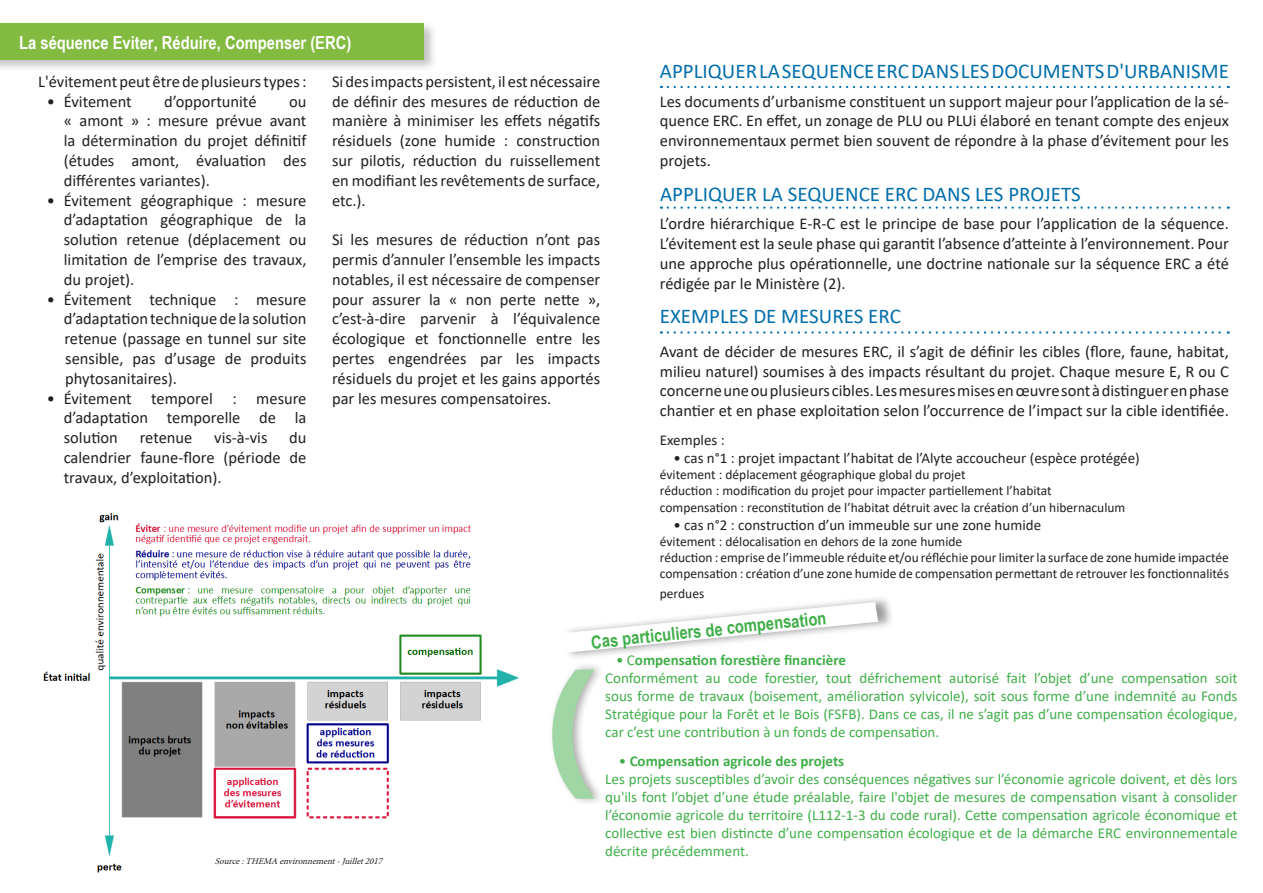
<style>
.page{position:relative;width:1263px;height:893px;background:#fff}
.page>*{position:absolute;margin:0;border:0;box-sizing:border-box;transform-origin:0 0}
.t1{font:700 150px "Microsoft Phags Pa";color:#40ae49}
.t2{font:21px "Calibri";color:#026eab}
.t3{font:700 18px "Arial Narrow";color:#fff}
.t4{font:700 18px "Arial Narrow";color:#40ae49}
.t5{font:16.5px/19.8px "Calibri";color:#231f20;text-align:justify}
.t6{font:15px/18px "Calibri";color:#40ae49;text-align:justify}
.t7{font:15px "Calibri";color:#231f20}
.t8{font:700 15px "Calibri";color:#40ae49}
.t9{font:13.5px/19.8px "Calibri";color:#231f20}
.t10{font:italic 9px "Minion Pro";color:#231f20}
.s1{font-weight:400}
</style>
<div class="page">
<div style="left:0;top:20px;width:438px;height:53px;background:#231f20;opacity:.28"></div>
<div style="left:0;top:23px;width:423px;height:36px;background:#82bb40"></div>
<svg style="left:668px;top:206px;width:561px;height:3px"></svg>
<svg style="left:668px;top:86px;width:561px;height:2px"></svg>
<svg style="left:668px;top:331px;width:561px;height:3px"></svg>
<img style="left:43px;top:513px;width:476px;height:360px">
<div style="left:562px;top:594px;width:332px;height:67px;background:#231f20;opacity:.44"></div>
<svg style="left:562px;top:602px;width:316px;height:51px"></svg>
<div style="left:548px;top:661px;width:58px;height:145px;background:#231f20;opacity:.75"></div>
<p class="t3" style="left:19px;top:29px;width:334px">La séquence Eviter, Réduire, Compenser (ERC)</p>
<p class="t5" style="left:38px;top:71px;width:270px">L'évitement peut être de plusieurs types:</p>
<p class="t5" style="left:47px;top:91px;width:86px">• Évitement</p>
<p class="t5" style="left:164px;top:91px;width:94px">d’opportunité</p>
<p class="t5" style="left:64px;top:91px;width:244px;text-indent:225px">ou « amont » : mesure prévue avant la détermination du projet définitif (études amont, évaluation des différentes variantes).</p>
<p class="t5" style="left:64px;top:190px;width:244px;text-indent:-17px">• Évitement géographique : mesure d’adaptation géographique de la solution retenue (déplacement ou limitation de l’emprise des travaux, du projet).</p>
<p class="t5" style="left:47px;top:289px;width:261px;text-align:right">• Évitement technique : mesure d’adaptation technique de la solution</p>
<p class="t5" style="left:64px;top:328px;width:244px">retenue (passage en tunnel sur site sensible, pas d’usage de produits phytosanitaires).</p>
<p class="t5" style="left:64px;top:388px;width:244px;text-indent:-17px">• Évitement temporel : mesure d’adaptation temporelle de la solution</p>
<p class="t5" style="left:140px;top:427px;width:54px">retenue</p>
<p class="t5" style="left:214px;top:427px;width:55px">vis-à-vis</p>
<p class="t5" style="left:64px;top:427px;width:244px;text-indent:225px">du calendrier faune-flore (période de travaux, d’exploitation).</p>
<p class="t5" style="left:332px;top:71px;width:270px">Si des impacts persistent, il est nécessaire de définir des mesures de réduction de manière à minimiser les effets négatifs résiduels (zone humide : construction sur pilotis, réduction du ruissellement en modifiant les revêtements de surface, etc.).</p>
<p class="t5" style="left:332px;top:229px;width:270px">Si les mesures de réduction n’ont pas permis d’annuler l’ensemble les impacts notables, il est nécessaire de compenser pour assurer la « non perte nette », c’est-à-dire parvenir à l’équivalence écologique et fonctionnelle entre les pertes engendrées par les impacts résiduels du projet et les gains apportés par les mesures compensatoires.</p>
<p class="t2" style="left:660px;top:56px;width:571px">APPLIQUER LA SEQUENCE ERC DANS LES DOCUMENTS D'URBANISME</p>
<p class="t5" style="left:660px;top:91px;width:571px">Les documents d’urbanisme constituent un support majeur pour l’application de la sé&shy;quence ERC. En effet, un zonage de PLU ou PLUi élaboré en tenant compte des enjeux environnementaux permet bien souvent de répondre à la phase d’évitement pour les projets.</p>
<p class="t2" style="left:660px;top:179px;width:422px">APPLIQUER LA SEQUENCE ERC DANS LES PROJETS</p>
<p class="t5" style="left:660px;top:213px;width:571px">L’ordre hiérarchique E-R-C est le principe de base pour l’application de la séquence.<br>L’évitement est la seule phase qui garantit l’absence d’atteinte à l’environnement. Pour une approche plus opérationnelle, une doctrine nationale sur la séquence ERC a été rédigée par le Ministère (2).</p>
<p class="t2" style="left:660px;top:302px;width:243px">EXEMPLES DE MESURES ERC</p>
<p class="t5" style="left:660px;top:341px;width:571px">Avant de décider de mesures ERC, il s’agit de définir les cibles (flore, faune, habitat, milieu naturel) soumises à des impacts résultant du projet. Chaque mesure E, R ou C concerne une ou plusieurs cibles. Les mesures mises en œuvre sont à distinguer en phase chantier et en phase exploitation selon l’occurrence de l’impact sur la cible identifiée.</p>
<p class="t7" style="left:660px;top:430px;width:66px">Exemples :</p>
<p class="t7" style="left:673px;top:448px;width:468px">• cas n°1 : projet impactant l’habitat de l’Alyte accoucheur (espèce protégée)</p>
<p class="t9" style="left:660px;top:464px;width:307px">évitement : déplacement géographique global du projet</p>
<p class="t9" style="left:660px;top:481px;width:393px">réduction : modification du projet pour impacter partiellement l’habitat</p>
<p class="t9" style="left:660px;top:497px;width:467px">compensation : reconstitution de l’habitat détruit avec la création d’un hibernaculum</p>
<p class="t7" style="left:673px;top:514px;width:369px">• cas n°2 : construction d’un immeuble sur une zone humide</p>
<p class="t9" style="left:660px;top:531px;width:304px">évitement : délocalisation en dehors de la zone humide</p>
<p class="t9" style="left:660px;top:547px;width:571px">réduction : emprise de l’immeuble réduite et/ou réfléchie pour limiter la surface de zone humide impactée</p>
<p class="t9" style="left:660px;top:563px;width:571px">compensation : création d’une zone humide de compensation permettant de retrouver les fonctionnalités perdues</p>
<p class="t10" style="left:215px;top:855px;width:172px">Source:THEMAenvironnement-Juillet2017</p>
<p class="t4" style="left:590px;top:629px;width:238px;rotate:-6deg">Cas particuliers de compensation</p>
<h1 class="t1" style="left:541px;top:614px;width:57px">(</h1>
<p class="t8" style="left:616px;top:650px;width:231px"><span class="s1">• C</span>ompensation forestière financière</p>
<p class="t6" style="left:605px;top:669px;width:634px">Conformément au code forestier, tout défrichement autorisé fait l’objet d’une compensation soit sous forme de travaux (boisement, amélioration sylvicole), soit sous forme d’une indemnité au Fonds Stratégique pour la Forêt et le Bois (FSFB). Dans ce cas, il ne s’agit pas d’une compensation écologique, car c’est une contribution à un fonds de compensation.</p>
<p class="t8" style="left:619px;top:750px;width:227px"><span class="s1">•</span> Compensation agricole des projets</p>
<p class="t6" style="left:605px;top:770px;width:634px">Les projets susceptibles d’avoir des conséquences négatives sur l’économie agricole doivent, et dès lors qu'ils font l’objet d’une étude préalable, faire l'objet de mesures de compensation visant à consolider l’économie agricole du territoire (L112-1-3 du code rural). Cette compensation agricole économique et collective est bien distincte d’une compensation écologique et de la démarche ERC environnementale décrite précédemment.</p>
</div>
